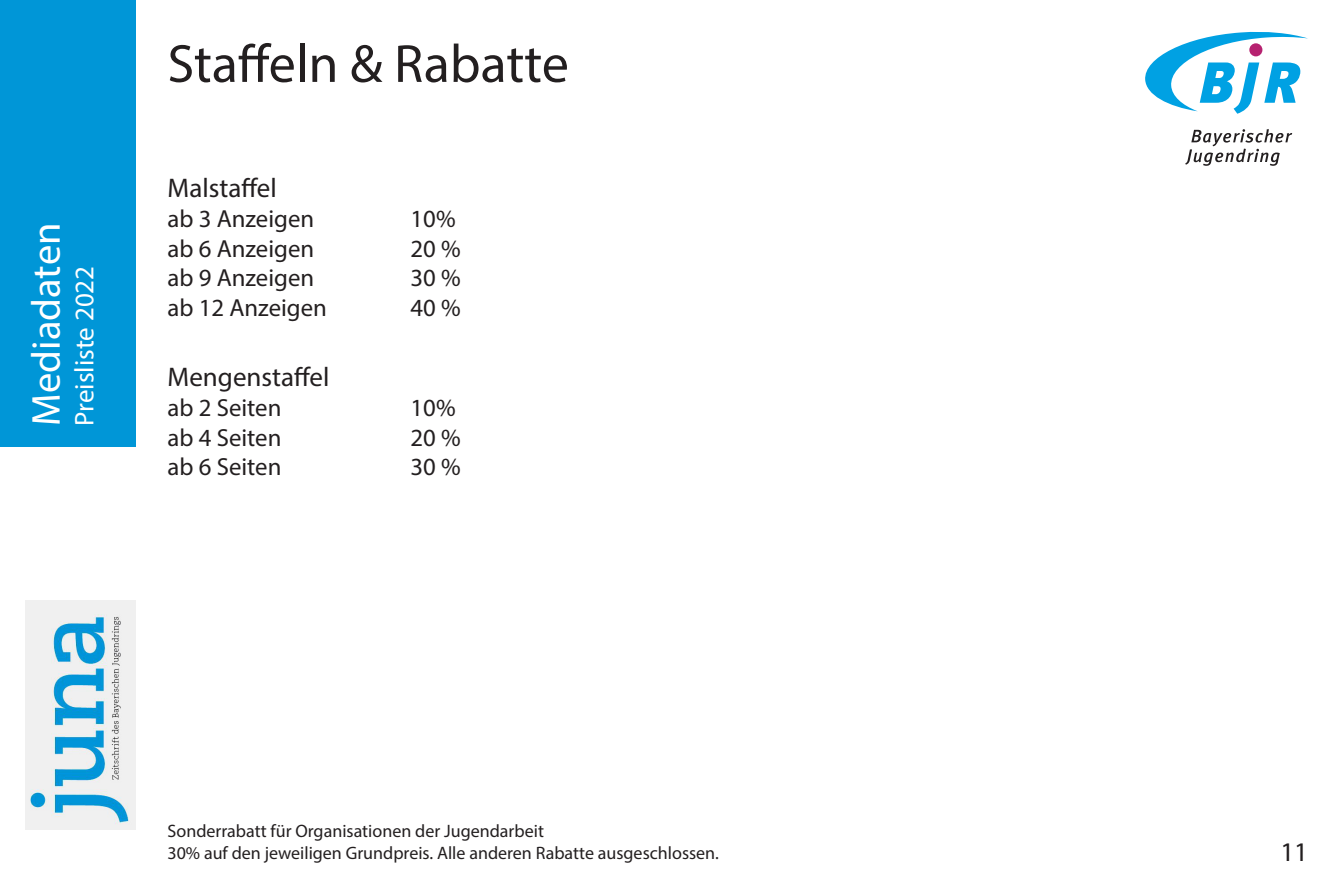
<style>
.page{position:relative;width:1340px;height:893px;background:#fff}
.page>*{position:absolute;margin:0;border:0;box-sizing:border-box;transform-origin:0 0}
.t1{font:54px "Myriad Pro";color:#231f20}
.t2{font:40.5px "Myriad Pro";color:#fff}
.t3{font:27px "Myriad Pro";color:#231f20}
.t4{font:27px "Myriad Pro";color:#fff}
.t5{font:24.75px "Myriad Pro";color:#231f20}
.t6{font:18px "Myriad Pro";color:#231f20}
</style>
<div class="page">
<div style="left:0;top:0;width:136px;height:446px;background:#0096d7"></div>
<img style="left:26px;top:601px;width:110px;height:228px">
<svg style="left:1145px;top:32px;width:162px;height:82px"></svg>
<div style="left:1249px;top:43px;width:13px;height:13px;background:#b62270;border-radius:50%"></div>
<svg style="left:1185px;top:129px;width:107px;height:37px"></svg>
<h2 class="t2" style="left:21px;top:426px;width:205px;rotate:-90deg">Mediadaten</h2>
<h3 class="t4" style="left:68px;top:426px;width:161px;rotate:-90deg">Preisliste 2022</h3>
<p class="t1" style="left:167px;top:30px;width:403px">Staffeln &amp; Rabatte</p>
<p class="t3" style="left:167px;top:172px;width:111px">Malstaffel</p>
<p class="t5" style="left:167px;top:203px;width:148px">ab 3 Anzeigen</p>
<p class="t5" style="left:410px;top:203px;width:46px">10%</p>
<p class="t5" style="left:167px;top:233px;width:148px">ab 6 Anzeigen</p>
<p class="t5" style="left:410px;top:233px;width:52px">20 %</p>
<p class="t5" style="left:167px;top:263px;width:148px">ab 9 Anzeigen</p>
<p class="t5" style="left:410px;top:263px;width:52px">30 %</p>
<p class="t5" style="left:167px;top:292px;width:161px">ab 12 Anzeigen</p>
<p class="t5" style="left:410px;top:292px;width:52px">40 %</p>
<p class="t3" style="left:167px;top:361px;width:163px">Mengenstaffel</p>
<p class="t5" style="left:167px;top:392px;width:115px">ab 2 Seiten</p>
<p class="t5" style="left:410px;top:392px;width:46px">10%</p>
<p class="t5" style="left:167px;top:422px;width:115px">ab 4 Seiten</p>
<p class="t5" style="left:410px;top:422px;width:52px">20 %</p>
<p class="t5" style="left:167px;top:452px;width:115px">ab 6 Seiten</p>
<p class="t5" style="left:410px;top:452px;width:52px">30 %</p>
<p class="t6" style="left:167px;top:820px;width:378px">Sonderrabatt für Organisationen der Jugendarbeit</p>
<p class="t6" style="left:167px;top:842px;width:553px">30% auf den jeweiligen Grundpreis. Alle anderen Rabatte ausgeschlossen.</p>
<h3 class="t3" style="left:1280px;top:835px;width:29px">11</h3>
</div>
